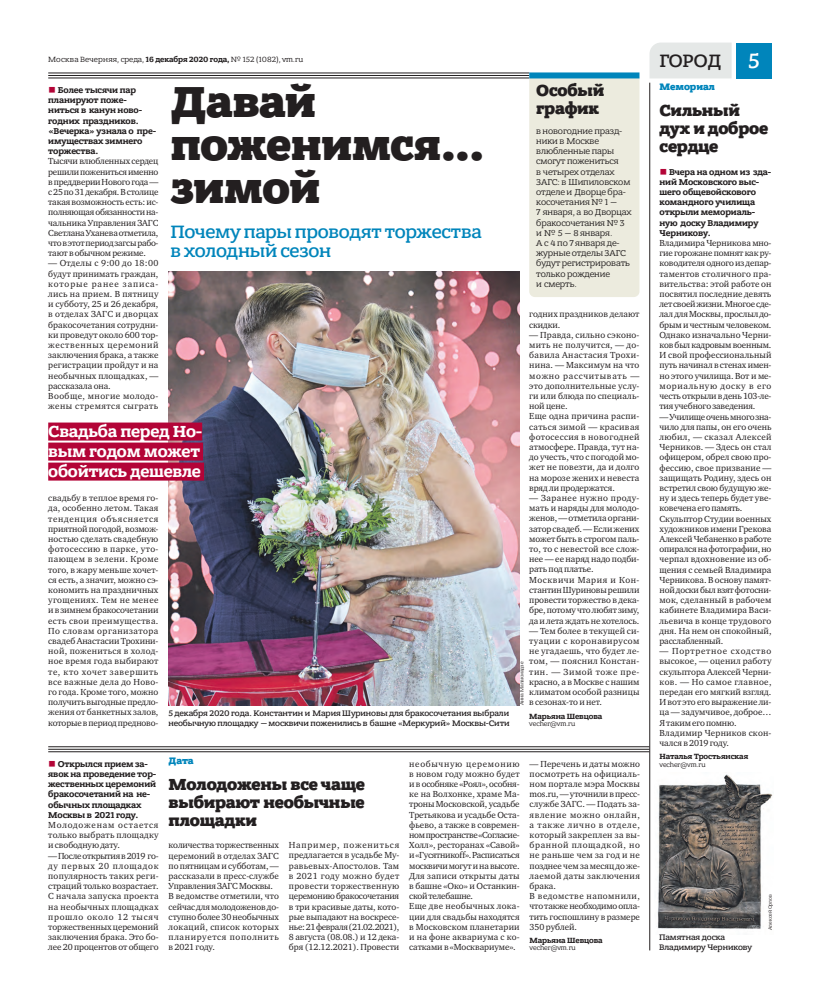
<style>
.page{position:relative;width:820px;height:993px;background:#fff}
.page>*{position:absolute;margin:0;border:0;box-sizing:border-box;transform-origin:0 0}
.t1{font:800 46px/43px "Bandera Pro";letter-spacing:-.015em;color:#231f20}
.t2{font:500 19px/19px "Bandera Pro";letter-spacing:-.01em;color:#0085bb}
.t3{font:500 19px "Bandera Pro";letter-spacing:-.025em;color:#231f20}
.t4{font:800 17px/18px "Bandera Pro";letter-spacing:-.01em;color:#231f20}
.t5{font:700 17px/20px "Bandera Pro";letter-spacing:-.01em;color:#fff}
.t6{font:800 10px "Bandera Pro";letter-spacing:-.005em;color:#0085bb}
.t7{font:9px/10.2px "Charter ITC";letter-spacing:.005em;color:#231f20}
.t8{font:700 9px/10.2px "Bandera Pro";letter-spacing:-.01em;color:#231f20}
.t9{font:9px/10.2px "Bandera Pro";letter-spacing:-.01em;color:#231f20}
.t10{font:500 8.5px/10.2px "Bandera Pro";letter-spacing:-.01em;color:#231f20}
.t11{font:8px "Bandera Pro";color:#231f20}
.t12{font:700 8px "Bandera Pro";letter-spacing:-.01em;color:#231f20}
.t13{font:7px "Bandera Pro";letter-spacing:-.01em;color:#231f20}
.t14{font:5px "Bandera Pro";letter-spacing:-.005em;color:#231f20}
.s1{font-weight:700}
.s2{font-size:22px;color:#fff}
.s3{font-family:"PF Din Text Cond Pro X Black";font-weight:400;color:#b30437}
</style>
<div class="page">
<div style="left:735px;top:43px;width:36px;height:35px;background:#0085bb"></div>
<div style="left:649px;top:43px;width:82px;height:35px;background:#e5e8e7"></div>
<hr style="left:48px;top:746px;width:601px;height:1px;background:#231f20">
<hr style="left:48px;top:748px;width:601px;height:1px;background:#231f20">
<hr style="left:48px;top:751px;width:601px;height:1px;background:#231f20">
<hr style="left:48px;top:72px;width:481px;height:1px;background:#231f20">
<hr style="left:48px;top:75px;width:481px;height:1px;background:#231f20">
<hr style="left:48px;top:77px;width:481px;height:1px;background:#231f20">
<hr style="left:649px;top:83px;width:1px;height:867px;background:#231f20">
<img style="left:168px;top:271px;width:351px;height:434px">
<div style="left:48px;top:422px;width:154px;height:18px;background:#b30437"></div>
<div style="left:48px;top:442px;width:155px;height:18px;background:#b30437"></div>
<div style="left:48px;top:462px;width:156px;height:18px;background:#b30437"></div>
<div style="left:529px;top:78px;width:110px;height:219px;background:#ecebde"></div>
<div style="left:529px;top:72px;width:110px;height:6px;background:#0085bb"></div>
<img style="left:657px;top:774px;width:115px;height:155px">
<p class="t11" style="left:48px;top:55px;width:256px">Москва Вечерняя, среда, <span class="s1">16 декабря 2020 года,</span> № 152 (1082), vm.ru</p>
<h2 class="t3" style="left:659px;top:49px;width:102px">ГОРОД <span class="s2">5</span></h2>
<p class="t8" style="left:48px;top:85px;width:109px"><span class="s3">■</span> Более тысячи пар планируют поже&shy;ниться в канун ново&shy;годних праздников. «Вечерка» узнала о пре&shy;имуществах зимнего торжества.</p>
<p class="t7" style="left:48px;top:156px;width:112px;text-align:justify">Тысячи влюбленных сердец решили пожениться именно в преддверии Нового года — с 25 по 31 декабря. В столице такая возможность есть: ис&shy;полняющая обязанности на&shy;чальника Управления ЗАГС Светлана Уханева отметила, что в этот период загсы рабо&shy;тают в обычном режиме.</p>
<p class="t7" style="left:48px;top:258px;width:112px">— Отделы с 9:00 до 18:00 будут принимать граждан, которые ранее записа&shy;лись на прием. В пятницу и субботу, 25 и 26 декабря, в отделах ЗАГС и дворцах бракосочетания сотрудни&shy;ки проведут около 600 тор&shy;жественных церемоний заключения брака, а также регистрации пройдут и на необычных площадках, — рассказала она.<br>Вообще, многие молодо&shy;жены стремятся сыграть</p>
<h1 class="t1" style="left:170px;top:82px;width:316px">Давай поженимся... зимой</h1>
<h2 class="t2" style="left:170px;top:222px;width:313px">Почему пары проводят торжества в холодный сезон</h2>
<h3 class="t5" style="left:48px;top:421px;width:155px">Свадьба перед Но&shy;вым годом может обойтись дешевле</h3>
<p class="t7" style="left:48px;top:493px;width:112px;text-align:justify">свадьбу в теплое время го&shy;да, особенно летом. Такая тенденция объясняется приятной погодой, возмож&shy;ностью сделать свадебную фотосессию в парке, уто&shy;пающем в зелени. Кроме того, в жару меньше хочет&shy;ся есть, а значит, можно сэ&shy;кономить на праздничных угощениях. Тем не менее и в зимнем бракосочетании есть свои преимущества.<br>По словам организатора свадеб Анастасии Трохини&shy;ной, пожениться в холод&shy;ное время года выбирают те, кто хочет завершить все важные дела до Ново&shy;го года. Кроме того, можно получить выгодные предло&shy;жения от банкетных залов, которые в период предново-</p>
<p class="t10" style="left:168px;top:707px;width:342px">5 декабря 2020 года. Константин и Мария Шуриновы для бракосочетания выбрали необычную площадку — москвичи поженились в башне «Меркурий» Москвы-Сити</p>
<h3 class="t4" style="left:536px;top:82px;width:70px">Особый график</h3>
<p class="t9" style="left:536px;top:126px;width:97px">в новогодние празд&shy;ники в Москве влюбленные пары смогут пожениться<br>в четырех отделах<br>ЗАГС: в Шипи ловском отделе и Дворце бра&shy;косочетания № 1 —<br>7 января, а во Дворцах бракосочетания № 3 и № 5 — 8 января.<br>А с 4 по 7 января де&shy;журные отделы ЗАГС будут регистрировать только рождение<br>и смерть.</p>
<p class="t7" style="left:529px;top:309px;width:112px">годних праздников делают скидки.</p>
<p class="t7" style="left:529px;top:329px;width:112px">— Правда, сильно сэконо&shy;мить не получится, — до&shy;бавила Анастасия Трохи&shy;нина. — Максимум на что можно рассчитывать — это дополнительные услу&shy;ги или блюда по специаль&shy;ной цене.<br>Еще одна причина распи&shy;саться зимой — красивая фотосессия в новогодней атмосфере. Правда, тут на&shy;до учесть, что с погодой мо&shy;жет не повезти, да и долго на морозе жених и невеста вряд ли продержатся.</p>
<p class="t7" style="left:529px;top:492px;width:112px">— Заранее нужно проду&shy;мать и наряды для молодо&shy;женов, — отметила органи&shy;затор свадеб. — Если жених может быть в строгом паль&shy;то, то с невестой все слож&shy;нее — ее наряд надо подби&shy;рать под платье.<br>Москвичи Мария и Кон&shy;стантин Шуриновы решили провести торжество в дека&shy;бре, потому что любят зиму, да и лета ждать не хотелось.</p>
<p class="t7" style="left:529px;top:625px;width:112px;text-align:justify">— Тем более в текущей си&shy;туации с коронавирусом не угадаешь, что будет ле&shy;том, — пояснил Констан&shy;тин. — Зимой тоже пре&shy;красно, а в Москве с нашим климатом особой разницы в сезонах-то и нет.</p>
<p class="t12" style="left:529px;top:710px;width:75px">Марьяна Шевцова</p>
<p class="t13" style="left:529px;top:719px;width:48px">vecher@vm.ru</p>
<p class="t14" style="left:518px;top:705px;width:45px;rotate:-90deg">Анна Малакмадзе</p>
<p class="t6" style="left:168px;top:754px;width:27px">Дата</p>
<p class="t8" style="left:48px;top:758px;width:109px"><span class="s3">■</span> Открылся прием за&shy;явок на проведение тор&shy;жественных церемоний бракосочетаний на не&shy;обычных площадках<br>Москвы в 2021 году.</p>
<p class="t7" style="left:48px;top:819px;width:112px;text-align:justify">Молодоженам остается только выбрать площадку и свободную дату.</p>
<p class="t7" style="left:48px;top:850px;width:112px;text-align:justify">— После открытия в 2019 го&shy;ду первых 20 площадок популярность таких реги&shy;страций только возрастает.<br>С начала запуска проекта на необычных площадках прошло около 12 тысяч торжественных церемоний заключения брака. Это бо&shy;лее 20 процентов от общего</p>
<p class="t7" style="left:168px;top:839px;width:112px">количества торжественных церемоний в отделах ЗАГС по пятницам и субботам, — рассказали в пресс-службе<br>Управления ЗАГС Москвы.<br>В ведомстве отметили, что сейчас для молодоженов до&shy;ступно более 30 необычных локаций, список которых планируется пополнить в 2021 году.</p>
<p class="t7" style="left:289px;top:839px;width:112px;text-align:justify">Например, пожениться предлагается в усадьбе Му&shy;равьевых-Апостолов. Там в 2021 году можно будет провести торжественную церемонию бракосочетания в три красивые даты, кото&shy;рые выпадают на воскресе&shy;нье: 21 февраля (21.02.2021), 8 августа (08.08.) и 12 дека&shy;бря (12.12.2021). Провести</p>
<h3 class="t4" style="left:168px;top:775px;width:198px;text-align:justify">Молодожены все чаще выбирают необычные площадки</h3>
<p class="t7" style="left:409px;top:758px;width:112px">необычную церемонию в новом году можно будет и в особняке «Роял», особня&shy;ке на Волхонке, храме Ма&shy;троны Московской, усадьбе<br>Третьякова и усадьбе Оста&shy;фьево, а также в современ&shy;ном пространстве «Согласие-<br>Холл», ресторанах «Савой» и «Гусятникоff». Расписаться москвичи могут и на высоте.<br>Для записи открыты даты в башне «Око» и Останкин&shy;ской телебашне.<br>Еще две необычных лока&shy;ции для свадьбы находятся в Московском планетарии и на фоне аквариума с ко&shy;сатками в «Москвариуме».</p>
<p class="t7" style="left:529px;top:758px;width:112px">— Перечень и даты можно посмотреть на официаль&shy;ном портале мэра Москвы mos.ru, — уточнили в пресс&shy;службе ЗАГС. — Подать за&shy;явление можно онлайн, а также лично в отделе, который закреплен за вы&shy;бранной площадкой, но не раньше чем за год и не позднее чем за месяц до же&shy;лаемой даты заключения брака.<br>В ведомстве напомнили, что также необходимо опла&shy;тить госпошлину в размере<br>350 рублей.</p>
<p class="t12" style="left:529px;top:935px;width:75px">Марьяна Шевцова</p>
<p class="t13" style="left:529px;top:943px;width:48px">vecher@vm.ru</p>
<p class="t6" style="left:659px;top:80px;width:57px">Мемориал</p>
<h3 class="t4" style="left:659px;top:102px;width:110px">Сильный дух и доброе сердце</h3>
<p class="t8" style="left:659px;top:167px;width:113px"><span class="s3">■</span> Вчера на одном из зда&shy;ний Московского выс&shy;шего общевойскового командного училища открыли мемориаль&shy;ную доску Владимиру<br>Черникову.</p>
<p class="t7" style="left:659px;top:238px;width:113px;text-align:justify">Владимира Черникова мно&shy;гие горожане помнят как ру&shy;ководителя одного из депар&shy;таментов столичного пра&shy;вительства: этой работе он посвятил последние девять лет своей жизни. Многое сде&shy;лал для Москвы, прослыл до&shy;брым и честным человеком.<br>Однако изначально Черни&shy;ков был кадровым военным.<br>И свой профессиональный путь начинал в стенах имен&shy;но этого училища. Вот и ме&shy;мориальную доску в его честь открыли в день 103-ле&shy;тия учебного заведения.</p>
<p class="t7" style="left:659px;top:411px;width:113px">— Училище очень много зна&shy;чило для папы, он его очень любил, — сказал Алексей<br>Черников. — Здесь он стал офицером, обрел свою про&shy;фессию, свое призвание — защищать Родину, здесь он встретил свою будущую же&shy;ну и здесь теперь будет уве&shy;ковечена его память.<br>Скульптор Студии военных художников имени Грекова<br>Алексей Чебаненко в работе опирался на фотографии, но черпал вдохновение из об&shy;щения с семьей Владимира<br>Черникова. В основу памят&shy;ной доски был взят фотосни&shy;мок, сделанный в рабочем кабинете Владимира Васи&shy;льевича в конце трудового дня. На нем он спокойный, расслабленный.</p>
<p class="t7" style="left:659px;top:645px;width:113px">— Портретное сходство высокое, — оценил работу скульптора Алексей Черни&shy;ков. — Но самое главное, передан его мягкий взгляд.<br>И вот это его выражение ли&shy;ца — задумчивое, доброе…<br>Я таким его помню.<br>Владимир Черников скон&shy;чался в 2019 году.</p>
<p class="t12" style="left:659px;top:751px;width:90px">Наталья Тростьянская</p>
<p class="t13" style="left:659px;top:759px;width:48px">vecher@vm.ru</p>
<p class="t10" style="left:658px;top:932px;width:95px">Памятная доска<br>Владимиру Черникову</p>
<p class="t14" style="left:766px;top:929px;width:37px;rotate:-90deg">Алексей Орлов</p>
</div>
